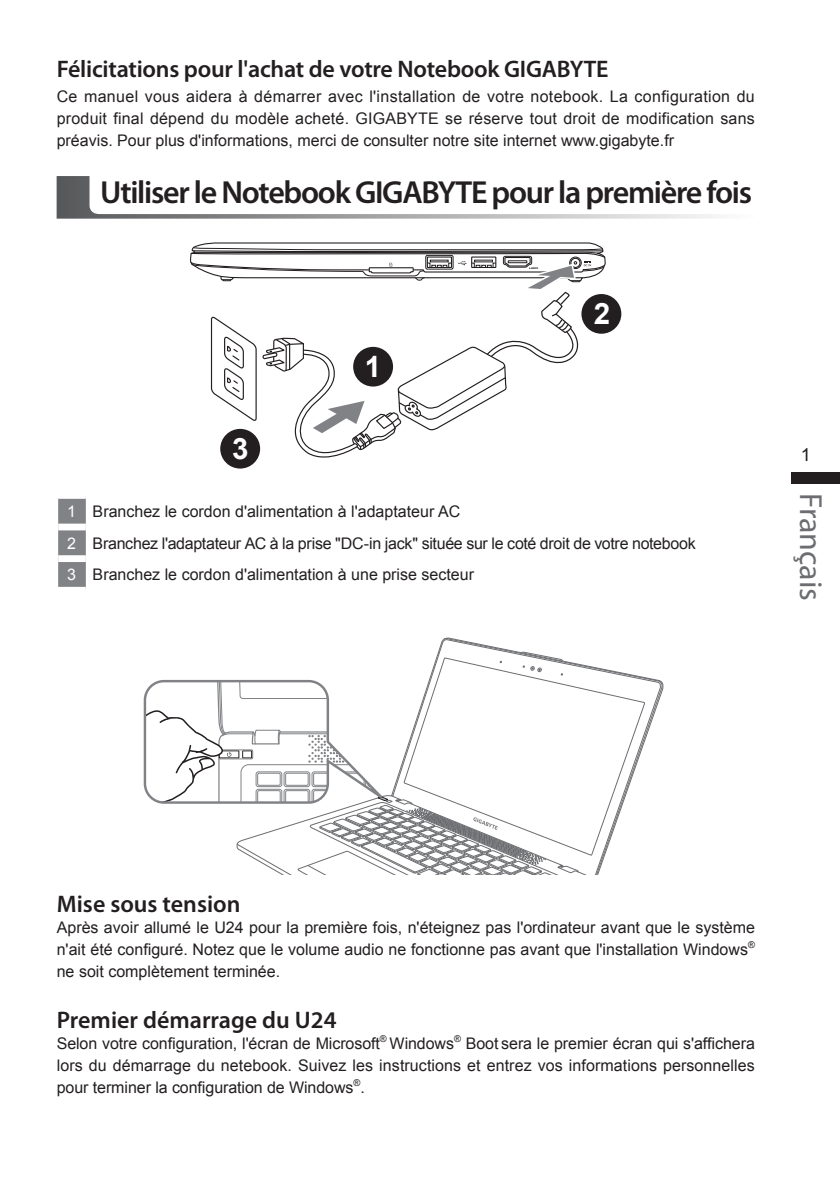
<style>
.page{position:relative;width:840px;height:1191px;background:#fff}
.page>*{position:absolute;margin:0;border:0;box-sizing:border-box;transform-origin:0 0}
.t1{font:600 32px "Myriad Pro";letter-spacing:-.04em;color:#231f20}
.t2{font:32px "Myriad Pro";color:#6c6d70}
.t3{font:700 29.4px "Arial";color:#fff}
.t4{font:600 24px "Myriad Pro";letter-spacing:-.01em;color:#231f20}
.t5{font:18px "Arial";color:#231f20}
.t6{font:16px/22px "Arial";color:#231f20;text-align:justify}
.t7{font:9.4px "Arial";color:#231f20}
.s1{color:#fff}
</style>
<div class="page">
<div style="left:791px;top:473px;width:48px;height:11px;background:#231f20"></div>
<svg style="left:57px;top:496px;width:29px;height:94px"></svg>
<svg style="left:57px;top:176px;width:659px;height:43px"></svg>
<div style="left:581px;top:294px;width:40px;height:40px;background:#231f20;border-radius:50%"></div>
<div style="left:220px;top:429px;width:40px;height:39px;background:#231f20;border-radius:50%"></div>
<svg style="left:190px;top:242px;width:416px;height:223px"></svg>
<svg style="left:438px;top:639px;width:223px;height:235px"></svg>
<svg style="left:591px;top:657px;width:53px;height:198px"></svg>
<svg style="left:143px;top:652px;width:448px;height:223px"></svg>
<h3 class="t4" style="left:57px;top:53px;width:553px">Félicitations pour l'achat de votre Notebook GIGABYTE</h3>
<p class="t6" style="left:57px;top:86px;width:699px">Ce manuel vous aidera à démarrer avec l'installation de votre notebook. La configuration du produit final dépend du modèle acheté. GIGABYTE se réserve tout droit de modification sans préavis. Pour plus d'informations, merci de consulter notre site internet www.gigabyte.fr</p>
<h1 class="t1" style="left:100px;top:172px;width:653px">Utiliser le Notebook GIGABYTE pour la première fois</h1>
<h2 class="t3" style="left:232px;top:429px;width:18px">3</h2>
<h2 class="t3" style="left:364px;top:347px;width:18px">1</h2>
<h2 class="t3" style="left:593px;top:294px;width:18px">2</h2>
<p class="t6" style="left:67px;top:496px;width:629px;line-height:31.6px;text-align:left"><span class="s1">1</span> Branchez le cordon d'alimentation à l'adaptateur AC<br><span class="s1">2</span> Branchez l'adaptateur AC à la prise "DC-in jack" située sur le coté droit de votre notebook<br><span class="s1">3</span> Branchez le cordon d'alimentation à une prise secteur</p>
<p class="t5" style="left:800px;top:443px;width:12px">1</p>
<h1 class="t2" style="left:830px;top:493px;width:110px;rotate:90deg">Français</h1>
<h3 class="t4" style="left:57px;top:888px;width:185px">Mise sous tension</h3>
<p class="t6" style="left:57px;top:916px;width:699px">Après avoir allumé le U24 pour la première fois, n'éteignez pas l'ordinateur avant que le système n'ait été configuré. Notez que le volume audio ne fonctionne pas avant que l'installation Windows</p>
<p class="t7" style="left:747px;top:938px;width:8px">®</p>
<p class="t6" style="left:57px;top:960px;width:225px">ne soit complètement terminée.</p>
<h3 class="t4" style="left:57px;top:1004px;width:281px">Premier démarrage du U24</h3>
<p class="t6" style="left:57px;top:1032px;width:324px">Selon votre configuration, l'écran de Microsoft</p>
<p class="t7" style="left:380px;top:1032px;width:8px">®</p>
<p class="t6" style="left:389px;top:1032px;width:66px">Windows</p>
<p class="t7" style="left:454px;top:1032px;width:8px">®</p>
<p class="t6" style="left:57px;top:1032px;width:699px;text-indent:409px">Boot sera le premier écran qui s'affichera lors du démarrage du netebook. Suivez les instructions et entrez vos informations personnelles pour terminer la configuration de Windows .</p>
<p class="t7" style="left:353px;top:1076px;width:8px">®</p>
</div>
